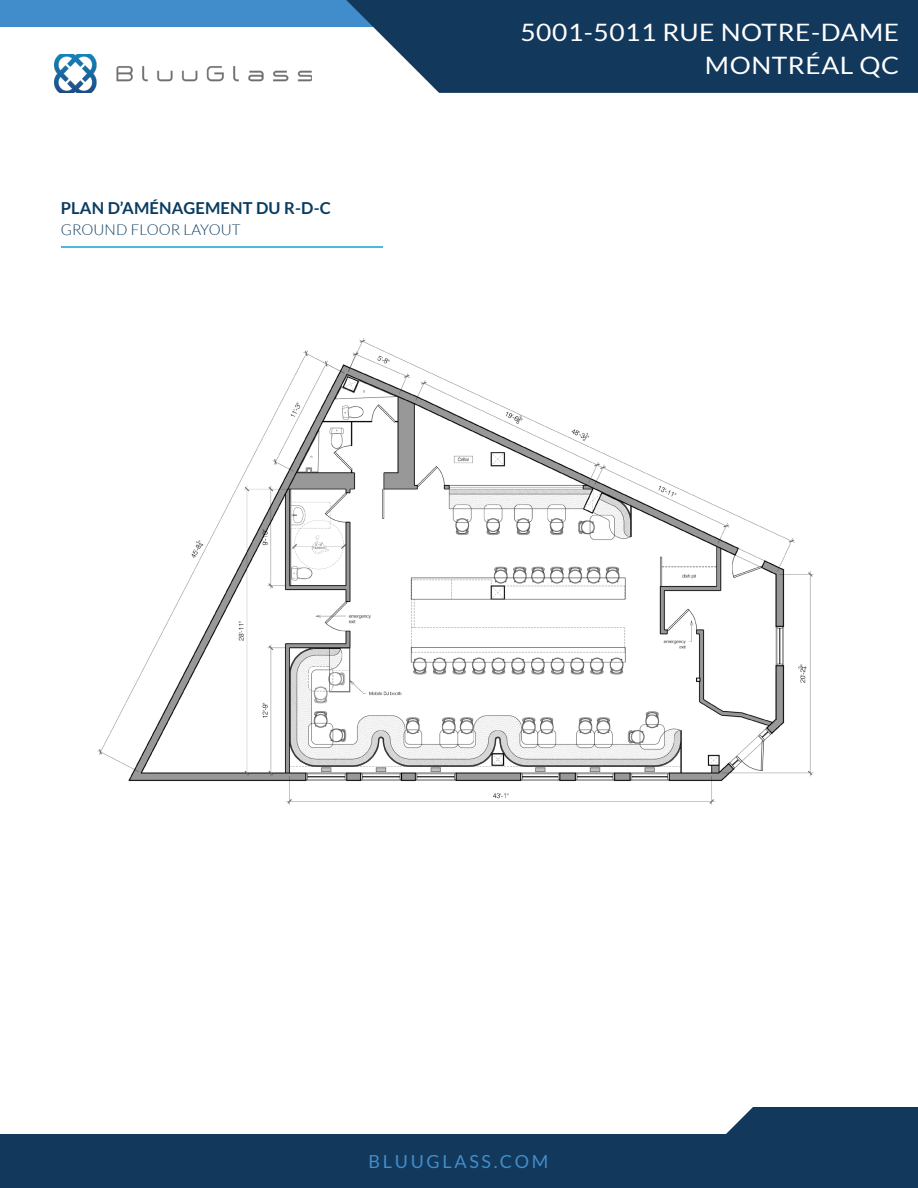
<style>
.page{position:relative;width:918px;height:1188px;background:#fff}
.page>*{position:absolute;margin:0;border:0;box-sizing:border-box;transform-origin:0 0}
.t1{font:24px/33px "Lato";letter-spacing:.02em;color:#fff;text-align:right;scale:1.1 1}
.t2{font:18px "Lato";letter-spacing:.15em;color:#418dcb}
.Chiffres_-_Sous_FR{font:700 16.5px "Lato";letter-spacing:.01em;color:#0a3c60}
.Chiffres_-_Sous_FR-2{font:300 15px "Lato";letter-spacing:.01em;color:#0a3c60}
</style>
<div class="page">
<div style="left:0;top:0;width:450px;height:27px;background:#418dcb"></div>
<svg style="left:346px;top:0;width:572px;height:93px;fill:#12385c"></svg>
<div style="left:0;top:1134px;width:918px;height:54px;background:#12385c"></div>
<svg style="left:726px;top:1107px;width:192px;height:27px"></svg>
<img style="left:54px;top:54px;width:258px;height:39px">
<img style="left:97px;top:338px;width:717px;height:467px">
<hr style="left:61px;top:247px;width:322px;height:1px;background:#4ab7e5">
<p class="Chiffres_-_Sous_FR" style="left:61px;top:199px;width:272px">PLAN D’AMÉNAGEMENT DU R-D-C</p>
<p class="Chiffres_-_Sous_FR-2" style="left:61px;top:222px;width:181px">GROUND FLOOR LAYOUT</p>
<p class="t1" style="left:520px;top:15px;width:346px">5001-5011 RUE NOTRE-DAME<br>MONTRÉAL QC</p>
<p class="t2" style="left:369px;top:1152px;width:181px">BLUUGLASS.COM</p>
</div>
